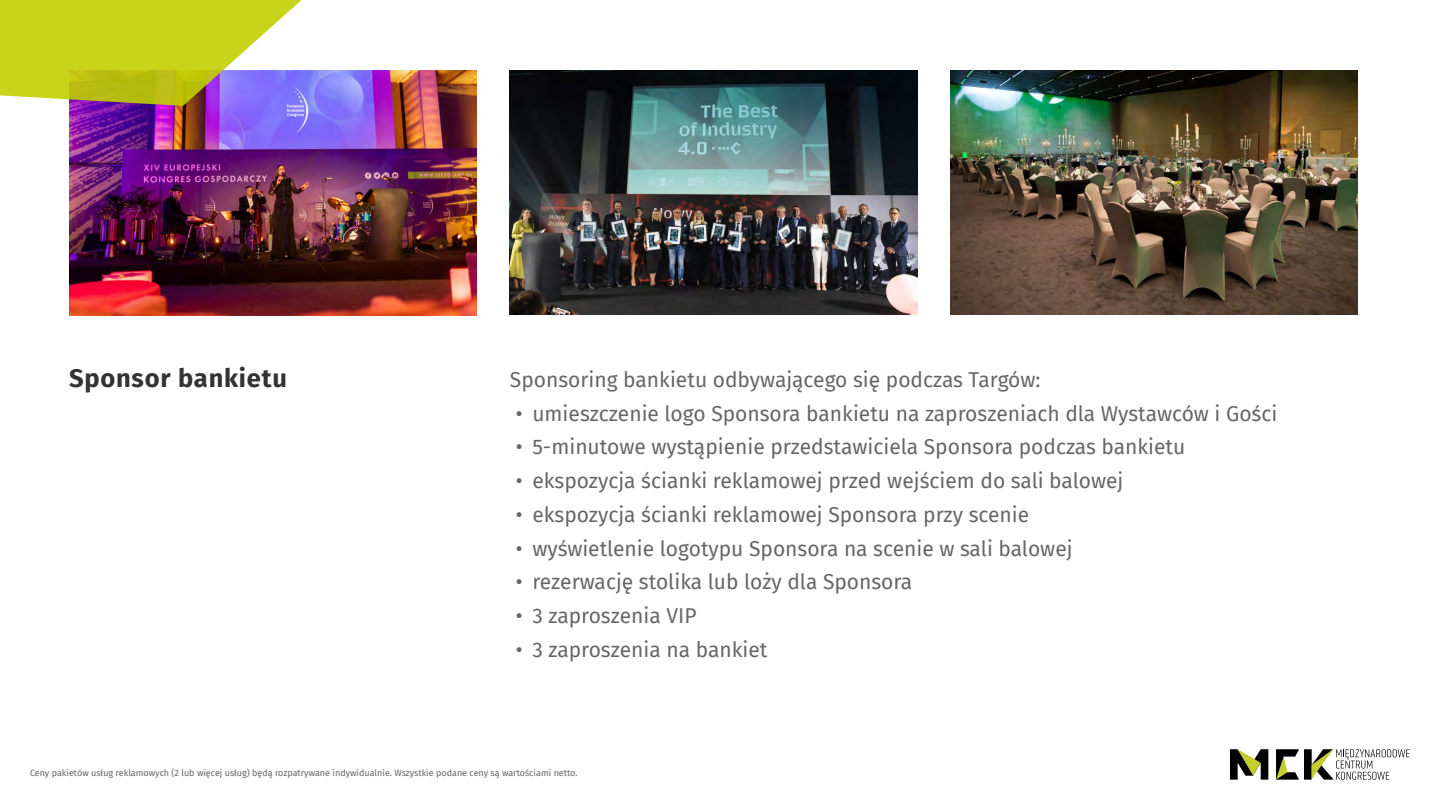
<style>
.page{position:relative;width:1440px;height:810px;background:#fff}
.page>*{position:absolute;margin:0;border:0;box-sizing:border-box;transform-origin:0 0}
.t1{font:700 25.5px "Fira Sans";letter-spacing:.03em;color:#333}
.t2{font:21px "Fira Sans";color:#666}
.t3{font:9px "Fira Sans";color:#666}
</style>
<div class="page">
<img style="left:69px;top:71px;width:407px;height:245px">
<svg style="left:0;top:0;width:302px;height:106px"></svg>
<img style="left:510px;top:70px;width:407px;height:245px">
<img style="left:951px;top:70px;width:407px;height:245px">
<svg style="left:1230px;top:749px;width:180px;height:31px"></svg>
<p class="t1" style="left:69px;top:356px;width:219px">Sponsor bankietu</p>
<p class="t2" style="left:510px;top:364px;width:532px">Sponsoring bankietu odbywającego się podczas Targów:</p>
<p class="t2" style="left:516px;top:397px;width:763px">• umieszczenie logo Sponsora bankietu na zaproszeniach dla Wystawców i Gości</p>
<p class="t2" style="left:516px;top:431px;width:671px">• 5-minutowe wystąpienie przedstawiciela Sponsora podczas bankietu</p>
<p class="t2" style="left:516px;top:465px;width:609px">• ekspozycja ścianki reklamowej przed wejściem do sali balowej</p>
<p class="t2" style="left:516px;top:499px;width:515px">• ekspozycja ścianki reklamowej Sponsora przy scenie</p>
<p class="t2" style="left:516px;top:532px;width:558px">• wyświetlenie logotypu Sponsora na scenie w sali balowej</p>
<p class="t2" style="left:516px;top:566px;width:398px">• rezerwację stolika lub loży dla Sponsora</p>
<p class="t2" style="left:516px;top:600px;width:182px">• 3 zaproszenia VIP</p>
<p class="t2" style="left:516px;top:634px;width:253px">• 3 zaproszenia na bankiet</p>
<p class="t3" style="left:30px;top:766px;width:549px">Ceny pakietów usług reklamowych (2 lub więcej usług) będą rozpatrywane indywidualnie. Wszystkie podane ceny są wartościami netto.</p>
</div>
